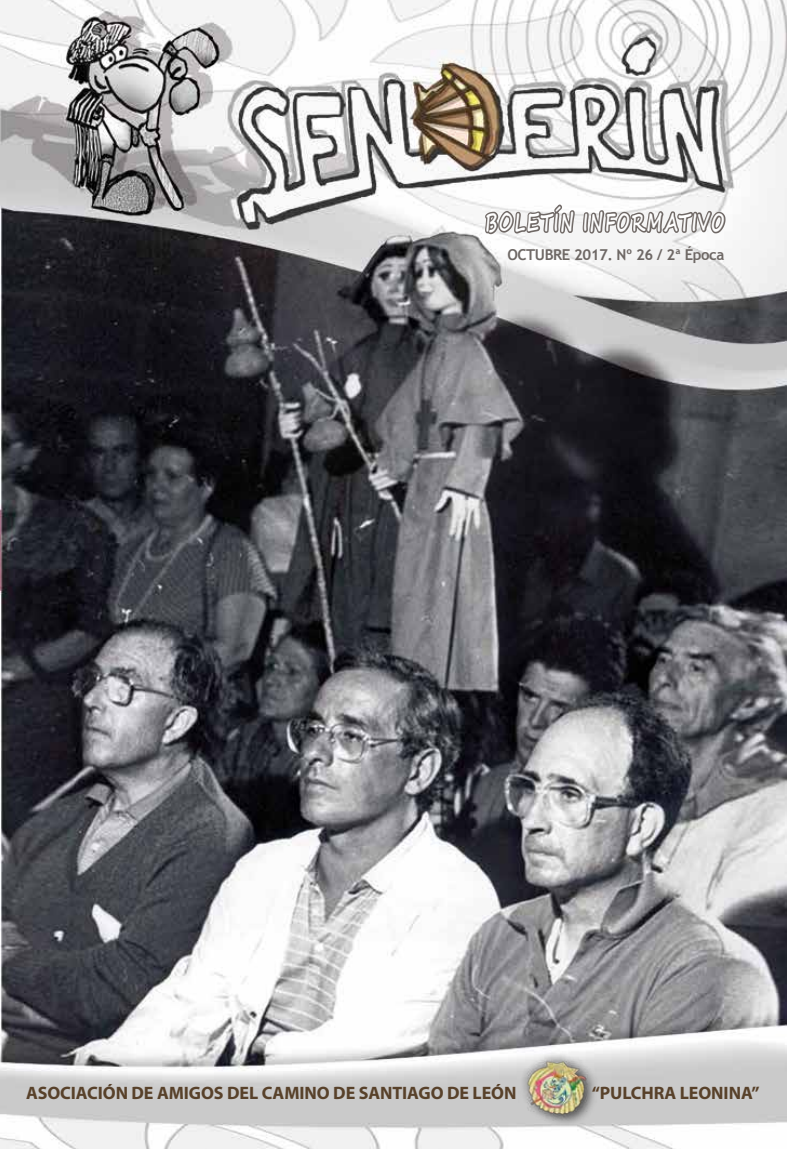
<style>
.page{position:relative;width:787px;height:1149px;background:#fff}
.page>*{position:absolute;margin:0;border:0;box-sizing:border-box;transform-origin:0 0}
.t1{font:700 24.75px "Segoe Script";letter-spacing:.08em;color:#fff;scale:.67 1}
.t2{font:700 18px "Myriad Pro";letter-spacing:-.005em;color:#58412a}
.t3{font:700 15px "Trebuchet MS";letter-spacing:-.03em;color:#6e6865}
</style>
<div class="page">
<img style="left:0;top:0;width:787px;height:1148px">
<div style="left:521px;top:1052px;width:82px;height:78px;background:#000;opacity:.48"></div>
<img style="left:518px;top:1051px;width:78px;height:72px">
<svg style="left:482px;top:168px;width:245px;height:105px"></svg>
<h1 class="t1" style="left:485px;top:202px;width:358px">BOLETÍN INFORMATIVO</h1>
<p class="t3" style="left:507px;top:245px;width:218px">OCTUBRE 2017. Nº 26 / 2ª Época</p>
<p class="t2" style="left:26px;top:1080px;width:492px">ASOCIACIÓN DE AMIGOS DEL CAMINO DE SANTIAGO DE LEÓN</p>
<p class="t2" style="left:591px;top:1080px;width:169px">“PULCHRA LEONINA”</p>
</div>
